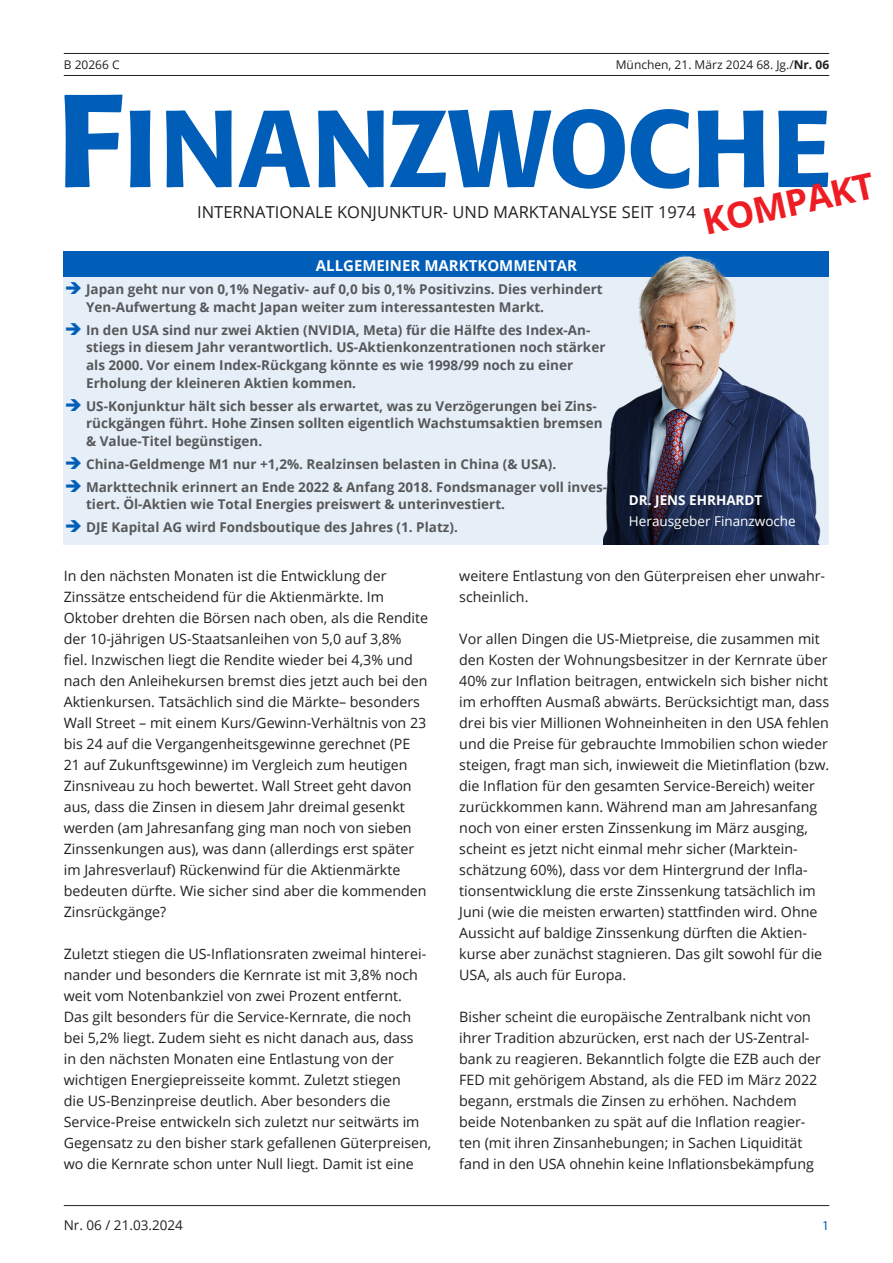
<style>
.page{position:relative;width:893px;height:1263px;background:#fff}
.page>*{position:absolute;margin:0;border:0;box-sizing:border-box;transform-origin:0 0}
.Kopfzeile{font:700 36px "Open Sans";color:#ee1d23}
.t1{font:16.5px "Open Sans";color:#231f20}
.t2{font:700 15px "Open Sans";color:#fff}
.Fließtext{font:14.25px/21px "Open Sans";color:#231f20}
.t3{font:700 13.5px/17.7px "Open Sans";color:#57585a}
.Fließtext-2{font:13.5px "Open Sans";color:#fff}
.t4{font:13.5px "Open Sans";color:#231f20}
.Fließtext-3{font:700 13.5px "Open Sans";color:#fff}
.t5{font:13.5px "Myriad Pro";color:#005eb8}
.t6{font:12px "Open Sans";color:#231f20}
.s1{font-weight:700}
</style>
<div class="page">
<svg style="left:64px;top:95px;width:59px;height:92px"></svg>
<svg style="left:130px;top:110px;width:21px;height:77px;background:#146abd"></svg>
<svg style="left:166px;top:110px;width:66px;height:77px"></svg>
<svg style="left:239px;top:110px;width:71px;height:77px"></svg>
<svg style="left:318px;top:110px;width:66px;height:77px"></svg>
<svg style="left:390px;top:109px;width:235px;height:80px"></svg>
<svg style="left:631px;top:109px;width:59px;height:80px"></svg>
<svg style="left:698px;top:110px;width:66px;height:77px"></svg>
<svg style="left:778px;top:111px;width:50px;height:76px"></svg>
<hr style="left:64px;top:1205px;width:765px;height:1px;background:#231f20">
<div style="left:64px;top:264px;width:765px;height:281px;background:#e6eff8"></div>
<hr style="left:64px;top:53px;width:765px;height:1px;background:#231f20">
<hr style="left:64px;top:75px;width:765px;height:1px;background:#231f20">
<div style="left:64px;top:251px;width:765px;height:25px;background:#005eb8"></div>
<img style="left:604px;top:255px;width:222px;height:289px">
<p class="t6" style="left:64px;top:56px;width:57px">B 20266 C</p>
<p class="t6" style="left:616px;top:56px;width:215px">München, 21. März 2024 68. Jg./<span class="s1">Nr. 06</span></p>
<p class="t1" style="left:197px;top:201px;width:500px">INTERNATIONALE KONJUNKTUR- UND MARKTANALYSE SEIT 1974</p>
<p class="Kopfzeile" style="left:698px;top:198px;width:176px;rotate:-13deg">KOMPAKT</p>
<p class="t2" style="left:316px;top:255px;width:263px">ALLGEMEINER MARKTKOMMENTAR</p>
<p class="t3" style="left:86px;top:280px;width:518px">Japan geht nur von 0,1% Negativ- auf 0,0 bis 0,1% Positivzins. Dies verhindert<br>Yen-Aufwertung &amp; macht Japan weiter zum interessantesten Markt.</p>
<p class="t3" style="left:86px;top:321px;width:521px">In den USA sind nur zwei Aktien (NVIDIA, Meta) für die Hälfte des Index-An&shy;stiegs in diesem Jahr verantwortlich. US-Aktienkonzentrationen noch stärker als 2000. Vor einem Index-Rückgang könnte es wie 1998/99 noch zu einer Erholung der kleineren Aktien kommen.</p>
<p class="t3" style="left:86px;top:396px;width:518px">US-Konjunktur hält sich besser als erwartet, was zu Verzögerungen bei Zins&shy;rückgängen führt. Hohe Zinsen sollten eigentlich Wachstumsaktien bremsen &amp; Value-Titel begünstigen.</p>
<p class="t3" style="left:86px;top:455px;width:472px">China-Geldmenge M1 nur +1,2%. Realzinsen belasten in China (&amp; USA).</p>
<p class="t3" style="left:86px;top:478px;width:522px">Markttechnik erinnert an Ende 2022 &amp; Anfang 2018. Fondsmanager voll inves&shy;tiert. Öl-Aktien wie Total Energies preiswert &amp; unterinvestiert.</p>
<p class="t3" style="left:86px;top:518px;width:373px">DJE Kapital AG wird Fondsboutique des Jahres (1. Platz).</p>
<p class="Fließtext" style="left:64px;top:565px;width:366px">In den nächsten Monaten ist die Entwicklung der Zinssätze entscheidend für die Aktienmärkte. Im Oktober drehten die Börsen nach oben, als die Rendite der 10-jährigen US-Staatsanleihen von 5,0 auf 3,8% fiel. Inzwischen liegt die Rendite wieder bei 4,3% und nach den Anleihekursen bremst dies jetzt auch bei den Aktienkursen. Tatsächlich sind die Märkte– besonders Wall Street – mit einem Kurs/Gewinn-Verhältnis von 23 bis 24 auf die Vergangenheitsgewinne gerechnet (PE 21 auf Zukunftsgewinne) im Vergleich zum heutigen Zinsniveau zu hoch bewertet. Wall Street geht davon aus, dass die Zinsen in diesem Jahr dreimal gesenkt werden (am Jahresanfang ging man noch von sieben Zinssenkungen aus), was dann (allerdings erst später im Jahresverlauf) Rückenwind für die Aktienmärkte bedeuten dürfte. Wie sicher sind aber die kommenden Zinsrückgänge?</p>
<p class="Fließtext" style="left:64px;top:943px;width:369px">Zuletzt stiegen die US-Inflationsraten zweimal hinterei&shy;nander und besonders die Kernrate ist mit 3,8% noch weit vom Notenbankziel von zwei Prozent entfernt.<br>Das gilt besonders für die Service-Kernrate, die noch bei 5,2% liegt. Zudem sieht es nicht danach aus, dass<br>in den nächsten Monaten eine Entlastung von der wichtigen Energiepreisseite kommt. Zuletzt stiegen<br>die US-Benzinpreise deutlich. Aber besonders die Service-Preise entwickeln sich zuletzt nur seitwärts im Gegensatz zu den bisher stark gefallenen Güterpreisen, wo die Kernrate schon unter Null liegt. Damit ist eine</p>
<p class="Fließtext-3" style="left:629px;top:491px;width:135px">DR. JENS EHRHARDT</p>
<p class="Fließtext-2" style="left:629px;top:512px;width:168px">Herausgeber Finanzwoche</p>
<p class="Fließtext" style="left:459px;top:565px;width:367px">weitere Entlastung von den Güterpreisen eher unwahr&shy;scheinlich.</p>
<p class="Fließtext" style="left:459px;top:628px;width:371px">Vor allen Dingen die US-Mietpreise, die zusammen mit den Kosten der Wohnungsbesitzer in der Kernrate über 40% zur Inflation beitragen, entwickeln sich bisher nicht im erhofften Ausmaß abwärts. Berücksichtigt man, dass drei bis vier Millionen Wohneinheiten in den USA fehlen und die Preise für gebrauchte Immobilien schon wieder steigen, fragt man sich, inwieweit die Mietinflation (bzw. die Inflation für den gesamten Service-Bereich) weiter zurückkommen kann. Während man am Jahresanfang noch von einer ersten Zinssenkung im März ausging, scheint es jetzt nicht einmal mehr sicher (Marktein&shy;schätzung 60%), dass vor dem Hintergrund der Infla&shy;tionsentwicklung die erste Zinssenkung tatsächlich im Juni (wie die meisten erwarten) stattfinden wird. Ohne Aussicht auf baldige Zinssenkung dürften die Aktien&shy;kurse aber zunächst stagnieren. Das gilt sowohl für die USA, als auch für Europa.</p>
<p class="Fließtext" style="left:459px;top:1006px;width:363px">Bisher scheint die europäische Zentralbank nicht von ihrer Tradition abzurücken, erst nach der US-Zentral&shy;bank zu reagieren. Bekanntlich folgte die EZB auch der FED mit gehörigem Abstand, als die FED im März 2022 begann, erstmals die Zinsen zu erhöhen. Nachdem beide Notenbanken zu spät auf die Inflation reagier&shy;ten (mit ihren Zinsanhebungen; in Sachen Liquidität fand in den USA ohnehin keine Inflationsbekämpfung</p>
<p class="t4" style="left:64px;top:1215px;width:121px">Nr. 06 / 21.03.2024</p>
<p class="t5" style="left:822px;top:1217px;width:8px">1</p>
</div>
